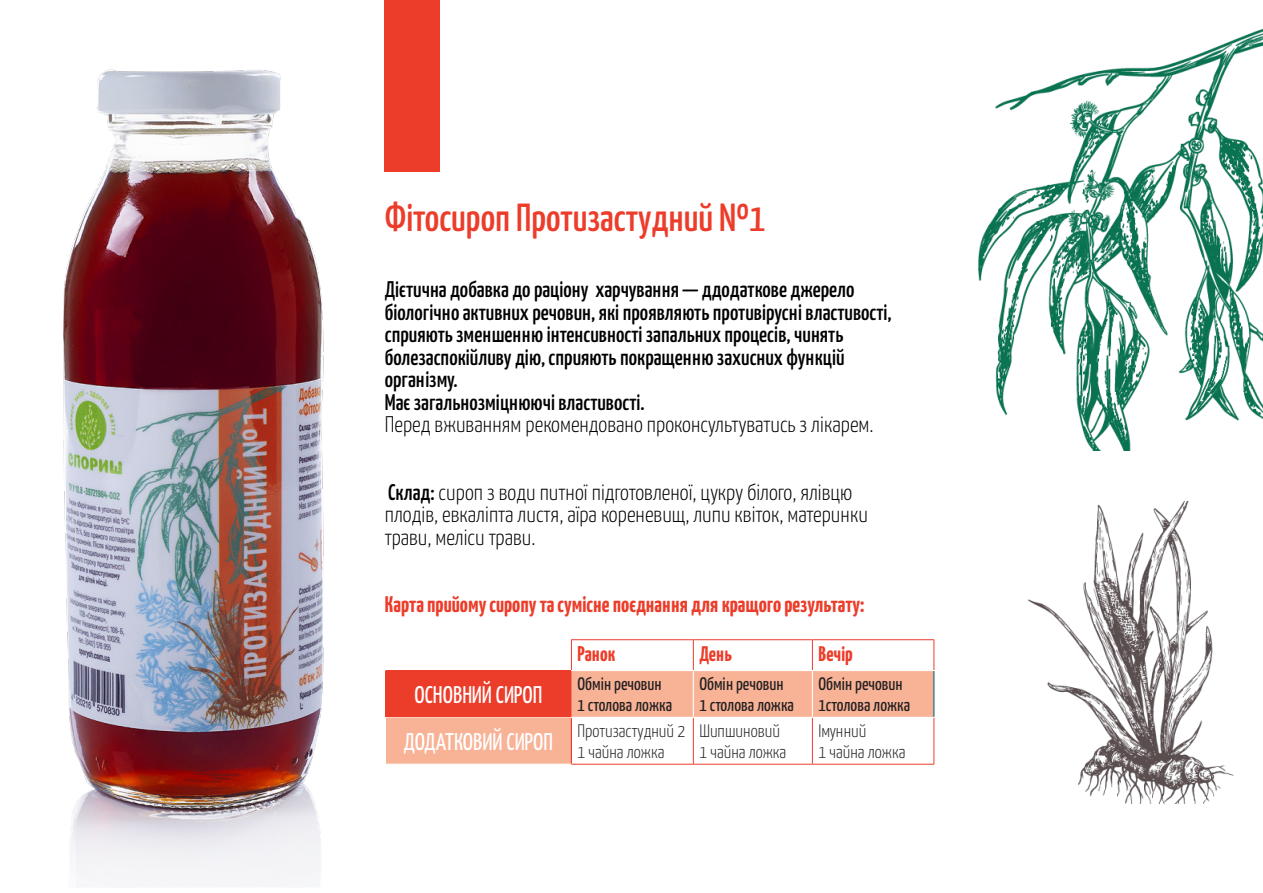
<style>
.page{position:relative;width:1263px;height:893px;background:#fff}
.page>*{position:absolute;margin:0;border:0;box-sizing:border-box;transform-origin:0 0}
.t1{font:500 39px "Yanone Kaffeesatz";color:#ec3c2a}
.t2{font:24px "Yanone Kaffeesatz";color:#fff}
.t3{font:500 22.5px/22.5px "Yanone Kaffeesatz";color:#000}
.t4{font:300 22.5px "Yanone Kaffeesatz";color:#000}
.t5{font:700 22.5px "Yanone Kaffeesatz";color:#ec3c2a}
.t6{font:700 21px "Yanone Kaffeesatz";color:#ec3c2a}
.t7{font:18px "Yanone Kaffeesatz";color:#231f20}
.t8{font:300 18px "Yanone Kaffeesatz";color:#231f20}
.s1{font-weight:500}
</style>
<div class="page">
<img style="left:63px;top:32px;width:377px;height:855px">
<svg style="left:385px;top:670px;width:548px;height:94px;fill:#f8b296"></svg>
<hr style="left:385px;top:639px;width:186px;height:1px;background:#fff">
<hr style="left:385px;top:640px;width:1px;height:30px;background:#fff">
<hr style="left:812px;top:671px;width:1px;height:46px;background:#fff">
<hr style="left:693px;top:671px;width:1px;height:46px;background:#fff">
<hr style="left:571px;top:670px;width:122px;height:1px;background:#fff">
<hr style="left:693px;top:670px;width:119px;height:1px;background:#fff">
<hr style="left:812px;top:670px;width:122px;height:1px;background:#fff">
<hr style="left:571px;top:717px;width:122px;height:1px;background:#fff">
<hr style="left:693px;top:717px;width:119px;height:1px;background:#fff">
<hr style="left:812px;top:717px;width:122px;height:1px;background:#fff">
<hr style="left:385px;top:717px;width:1px;height:47px;background:#fff">
<hr style="left:385px;top:764px;width:186px;height:1px;background:#fff">
<hr style="left:933px;top:671px;width:1px;height:46px;background:#006c8f">
<hr style="left:571px;top:639px;width:122px;height:1px;background:#ec3c2a">
<hr style="left:571px;top:640px;width:1px;height:30px;background:#ec3c2a">
<hr style="left:693px;top:639px;width:119px;height:1px;background:#ec3c2a">
<hr style="left:693px;top:640px;width:1px;height:30px;background:#ec3c2a">
<hr style="left:812px;top:639px;width:122px;height:1px;background:#ec3c2a">
<hr style="left:812px;top:640px;width:1px;height:30px;background:#ec3c2a">
<hr style="left:933px;top:640px;width:1px;height:30px;background:#ec3c2a">
<hr style="left:571px;top:718px;width:1px;height:46px;background:#ec3c2a">
<hr style="left:693px;top:718px;width:1px;height:46px;background:#ec3c2a">
<hr style="left:812px;top:718px;width:1px;height:46px;background:#ec3c2a">
<hr style="left:933px;top:718px;width:1px;height:46px;background:#ec3c2a">
<hr style="left:571px;top:764px;width:122px;height:1px;background:#ec3c2a">
<hr style="left:693px;top:764px;width:119px;height:1px;background:#ec3c2a">
<hr style="left:812px;top:764px;width:122px;height:1px;background:#ec3c2a">
<div style="left:385px;top:0;width:55px;height:171px;background:#ec3c2a"></div>
<img style="left:1027px;top:502px;width:206px;height:301px">
<img style="left:978px;top:28px;width:285px;height:423px">
<p class="t1" style="left:385px;top:190px;width:382px">Фітосироп Протизастудний №1</p>
<p class="t3" style="left:385px;top:277px;width:508px">Дієтична добавка до раціону харчування — ддодаткове джерело біологічно активних речовин, які проявляють противірусні властивості, сприяють зменшенню інтенсивності запальних процесів, чинять</p>
<p class="t3" style="left:385px;top:344px;width:461px">болезаспокійливу дію, сприяють покращенню захисних функцій організму.</p>
<p class="t3" style="left:385px;top:389px;width:261px">Має загальнозміцнюючі властивості.</p>
<p class="t4" style="left:385px;top:408px;width:490px">Перед вживанням рекомендовано проконсультуватись з лікарем.</p>
<p class="t4" style="left:388px;top:476px;width:465px"><span class="s1">Склад:</span> сироп з води питної підготовленої, цукру білого, ялівцю</p>
<p class="t4" style="left:385px;top:498px;width:485px">плодів, евкаліпта листя, аїра кореневищ, липи квіток, материнки</p>
<p class="t4" style="left:385px;top:521px;width:152px">трави, меліси трави.</p>
<p class="t5" style="left:385px;top:588px;width:481px">Карта прийому сиропу та сумісне поєднання для кращого результату:</p>
<p class="t6" style="left:577px;top:639px;width:39px">Ранок</p>
<p class="t6" style="left:699px;top:639px;width:34px">День</p>
<p class="t6" style="left:818px;top:639px;width:36px">Вечір</p>
<p class="t2" style="left:414px;top:677px;width:129px">ОСНОВНИЙ СИРОП</p>
<p class="t7" style="left:577px;top:671px;width:86px">Обмін речовин</p>
<p class="t7" style="left:577px;top:692px;width:96px">1 столова ложка</p>
<p class="t2" style="left:404px;top:724px;width:151px">ДОДАТКОВИЙ СИРОП</p>
<p class="t8" style="left:577px;top:717px;width:109px">Протизастудний 2</p>
<p class="t8" style="left:577px;top:739px;width:88px">1 чайна ложка</p>
<p class="t7" style="left:699px;top:671px;width:86px">Обмін речовин</p>
<p class="t7" style="left:699px;top:692px;width:96px">1 столова ложка</p>
<p class="t8" style="left:699px;top:717px;width:82px">Шипшиновий</p>
<p class="t8" style="left:699px;top:739px;width:88px">1 чайна ложка</p>
<p class="t7" style="left:818px;top:671px;width:86px">Обмін речовин</p>
<p class="t7" style="left:818px;top:692px;width:93px">1столова ложка</p>
<p class="t8" style="left:818px;top:717px;width:50px">Імунний</p>
<p class="t8" style="left:818px;top:739px;width:88px">1 чайна ложка</p>
</div>
